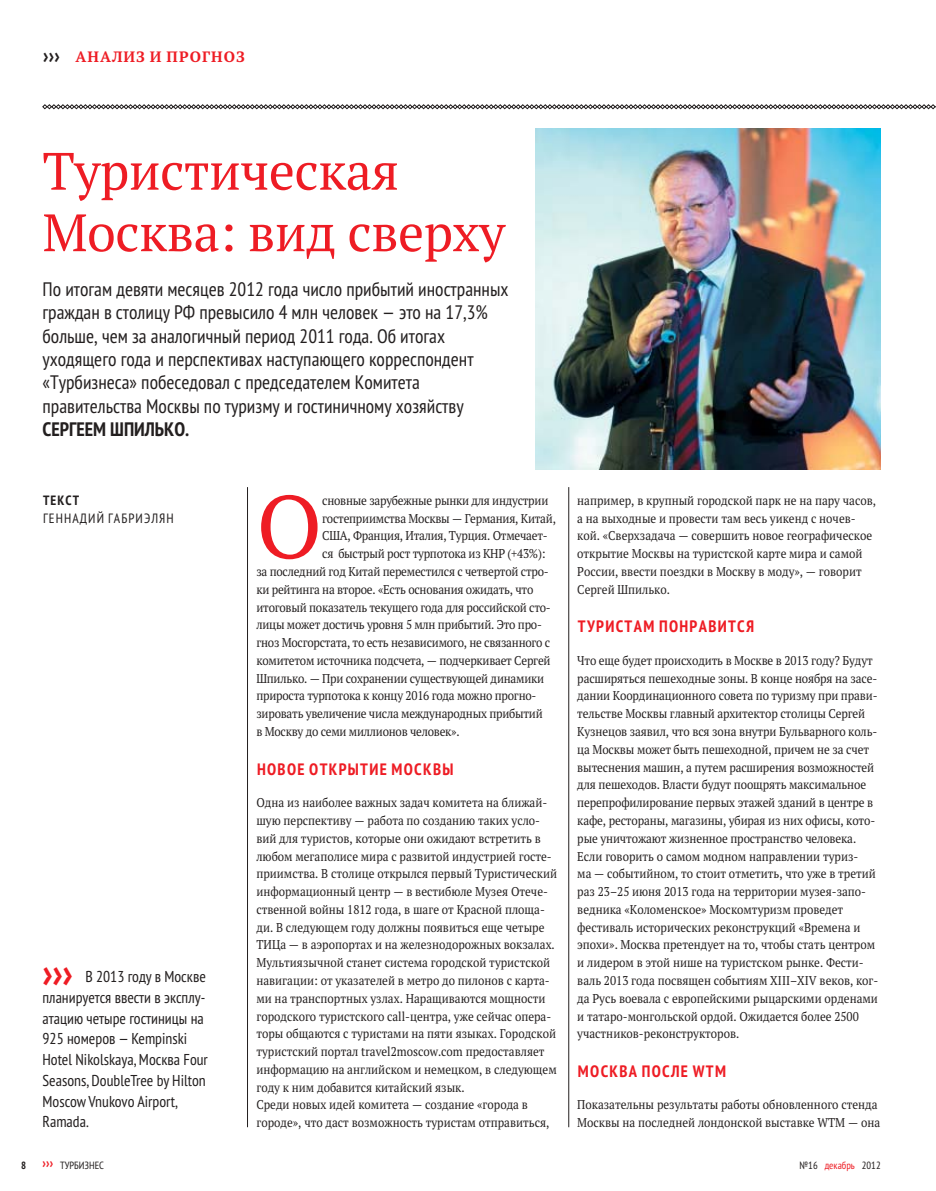
<style>
.page{position:relative;width:936px;height:1191px;background:#fff}
.page>*{position:absolute;margin:0;border:0;box-sizing:border-box;transform-origin:0 0}
.t1{font:88.95px "PT Serif Pro";color:#ee1c24}
.t2{font:52.5px/61.5px "PT Serif Pro";letter-spacing:-.01em;color:#ee1c24}
.t3{font:700 condensed 40.5px "PT Sans Pro";color:#ee1c24}
.t4{font:condensed 19.5px/23.4px "PT Sans Pro";color:#231f1f}
.t5{font:700 condensed 19.5px "PT Sans Pro";color:#231f1f}
.t6{font:700 condensed 16.5px "PT Sans Pro";letter-spacing:.08em;color:#ee1c24}
.t7{font:condensed 15.75px/20.7px "PT Sans Pro";color:#231f1f}
.t8{font:700 15px "PT Serif Pro";letter-spacing:.07em;color:#ee1c24}
.t9{font:condensed 13.5px "PT Sans Pro";letter-spacing:.08em;color:#231f1f}
.t10{font:700 condensed 13.5px "PT Sans Pro";letter-spacing:.08em;color:#231f1f}
.t11{font:12.75px/17.9px "PT Serif Pro";color:#231f1f;scale:.9 1}
.t12{font:12.75px "PT Serif Pro";letter-spacing:-.02em;color:#231f1f;scale:.9 1}
.t13{font:condensed 10.5px "PT Sans Pro";color:#231f1f}
.s1{font-family:"PT Sans Pro";font-stretch:condensed;font-size:21px;color:#231f1f}
.s2{font-weight:700}
.s3{font-weight:700;font-size:13.5px;color:#ee1c24}
.s4{color:#ee1c24}
</style>
<div class="page">
<svg style="left:42px;top:104px;width:893px;height:5px"></svg>
<img style="left:535px;top:128px;width:345px;height:341px">
<hr style="left:247px;top:487px;width:1px;height:640px;background:#231f1f">
<hr style="left:568px;top:487px;width:1px;height:640px;background:#231f1f">
<p class="t8" style="left:43px;top:51px;width:203px"><span class="s1">›››</span> АНАЛИЗ И ПРОГНОЗ</p>
<h2 class="t2" style="left:43px;top:146px;width:464px">Туристическая<br>Москва: вид сверху</h2>
<p class="t4" style="left:43px;top:279px;width:468px">По итогам девяти месяцев 2012 года число прибытий иностранных граждан в столицу РФ превысило 4 млн человек — это на 17,3% больше, чем за аналогичный период 2011 года. Об итогах уходящего года и перспективах наступающего корреспондент «Турбизнеса» побеседовал с председателем Комитета правительства Москвы по туризму и гостиничному хозяйству</p>
<h3 class="t5" style="left:43px;top:422px;width:148px">СЕРГЕЕМ ШПИЛЬКО.</h3>
<p class="t10" style="left:43px;top:495px;width:38px">ТЕКСТ</p>
<p class="t9" style="left:43px;top:513px;width:132px">ГЕННАДИЙ ГАБРИЭЛЯН</p>
<h3 class="t3" style="left:43px;top:962px;width:32px">›››</h3>
<p class="t7" style="left:43px;top:968px;width:167px;text-indent:43px">В 2013 году в Москве планируется ввести в эксплу&shy;атацию четыре гостиницы на<br>925 номеров — Kempinski<br>Hotel Nikolskaya, Москва Four<br>Seasons, DoubleTree by Hilton<br>Moscow Vnukovo Airport,<br>Ramada.</p>
<h1 class="t1" style="left:256px;top:495px;width:67px">О</h1>
<p class="t12" style="left:322px;top:496px;width:253px">сновные зарубежные рынки для индустрии</p>
<p class="t12" style="left:322px;top:514px;width:261px">гостеприимства Москвы — Германия, Китай,</p>
<p class="t12" style="left:322px;top:531px;width:252px">США, Франция, Италия, Турция. Отмечает-</p>
<p class="t12" style="left:322px;top:549px;width:250px">ся быстрый рост турпотока из КНР (+43%):</p>
<p class="t12" style="left:256px;top:567px;width:326px">за последний год Китай переместился с четвертой стро-</p>
<p class="t12" style="left:256px;top:585px;width:309px">ки рейтинга на второе. «Есть основания ожидать, что</p>
<p class="t12" style="left:256px;top:602px;width:329px">итоговый показатель текущего года для российской сто-</p>
<p class="t12" style="left:256px;top:620px;width:319px">лицы может достичь уровня 5 млн прибытий. Это про-</p>
<p class="t12" style="left:256px;top:638px;width:328px">гноз Мосгорстата, то есть независимого, не связанного с</p>
<p class="t12" style="left:256px;top:656px;width:328px">комитетом источника подсчета, — подчеркивает Сергей</p>
<p class="t12" style="left:256px;top:674px;width:321px">Шпилько. — При сохранении существующей динамики</p>
<p class="t12" style="left:256px;top:691px;width:313px">прироста турпотока к концу 2016 года можно прогно-</p>
<p class="t12" style="left:256px;top:709px;width:320px">зировать увеличение числа международных прибытий</p>
<p class="t12" style="left:256px;top:727px;width:227px">в Москву до семи миллионов человек».</p>
<p class="t6" style="left:257px;top:763px;width:198px">НОВОЕ ОТКРЫТИЕ МОСКВЫ</p>
<p class="t11" style="left:256px;top:795px;width:336px">Одна из наиболее важных задач комитета на ближай&shy;шую перспективу — работа по созданию таких усло&shy;вий для туристов, которые они ожидают встретить в любом мегаполисе мира с развитой индустрией госте&shy;приимства. В столице открылся первый Туристический информационный центр — в вестибюле Музея Отече&shy;ственной войны 1812 года, в шаге от Красной площа&shy;ди. В следующем году должны появиться еще четыре ТИЦа — в аэропортах и на железнодорожных вокзалах.<br>Мультиязычной станет система городской туристской навигации: от указателей в метро до пилонов с карта&shy;ми на транспортных узлах. Наращиваются мощности городского туристского call-центра, уже сейчас опера&shy;торы общаются с туристами на пяти языках. Городской туристский портал travel2moscow.com предоставляет информацию на английском и немецком, в следующем году к ним добавится китайский язык.<br>Среди новых идей комитета — создание «города в городе», что даст возможность туристам отправиться,</p>
<p class="t11" style="left:577px;top:493px;width:334px">например, в крупный городской парк не на пару часов, а на выходные и провести там весь уикенд с ночев&shy;кой. «Сверхзадача — совершить новое географическое открытие Москвы на туристской карте мира и самой России, ввести поездки в Москву в моду», — говорит Сергей Шпилько.</p>
<p class="t6" style="left:578px;top:621px;width:178px">ТУРИСТАМ ПОНРАВИТСЯ</p>
<p class="t11" style="left:577px;top:653px;width:336px">Что еще будет происходить в Москве в 2013 году? Будут расширяться пешеходные зоны. В конце ноября на засе&shy;дании Координационного совета по туризму при прави&shy;тельстве Москвы главный архитектор столицы Сергей Кузнецов заявил, что вся зона внутри Бульварного коль&shy;ца Москвы может быть пешеходной, причем не за счет вытеснения машин, а путем расширения возможностей для пешеходов. Власти будут поощрять максимальное перепрофилирование первых этажей зданий в центре в кафе, рестораны, магазины, убирая из них офисы, кото&shy;рые уничтожают жизненное пространство человека.<br>Если говорить о самом модном направлении туриз-<br>ма — событийном, то стоит отметить, что уже в третий раз 23–25 июня 2013 года на территории музея-запо&shy;ведника «Коломенское» Москомтуризм проведет фестиваль исторических реконструкций «Времена и эпохи». Москва претендует на то, чтобы стать центром и лидером в этой нише на туристском рынке. Фести&shy;валь 2013 года посвящен событиям XIII–XIV веков, ког&shy;да Русь воевала с европейскими рыцарскими орденами и татаро-монгольской ордой. Ожидается более 2500 участников-реконструкторов.</p>
<p class="t6" style="left:578px;top:1065px;width:150px">МОСКВА ПОСЛЕ WTM</p>
<p class="t11" style="left:577px;top:1097px;width:338px">Показательны результаты работы обновленного стенда<br>Москвы на последней лондонской выставке WTM — она</p>
<p class="t13" style="left:21px;top:1161px;width:84px"><span class="s2">8</span> <span class="s3">›››</span> ТУРБИЗНЕС</p>
<p class="t13" style="left:800px;top:1161px;width:83px">№16 <span class="s4">декабрь</span> 2012</p>
</div>
